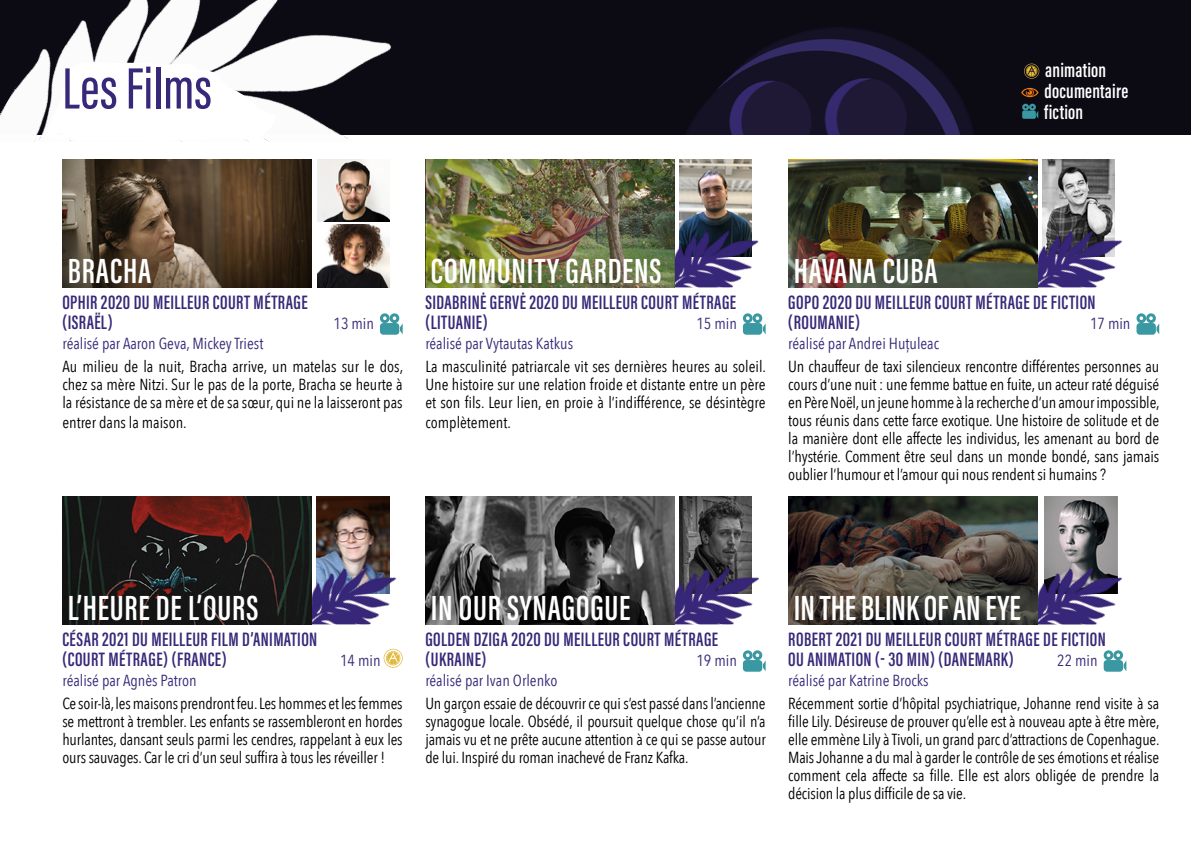
<style>
.page{position:relative;width:1191px;height:851px;background:#fff}
.page>*{position:absolute;margin:0;border:0;box-sizing:border-box;transform-origin:0 0}
.t1{font:500 60px "Acumin Pro Extra Cond";color:#382879}
.t2{font:600 36px "Acumin Pro Extra Cond";letter-spacing:.02em;color:#fff}
.t3{font:600 36px "Acumin Pro Extra Cond";color:#fff}
.t4{font:600 20.4px/20.8px "Acumin Pro Extra Cond";letter-spacing:.01em;color:#fff}
.t5{font:600 20px/20px "Acumin Pro Extra Cond";letter-spacing:.02em;color:#382878}
.t6{font:16px/18px "Avenir Next Condensed";letter-spacing:-.01em;color:#000;text-align:justify}
.t7{font:16px "Avenir Next Condensed";color:#382878}
</style>
<div class="page">
<img style="left:317px;top:159px;width:73px;height:63px">
<img style="left:317px;top:225px;width:73px;height:62px">
<img style="left:62px;top:159px;width:250px;height:128px">
<div style="left:380px;top:323px;width:19px;height:11px;background:#3998a1;border-radius:3px"></div>
<div style="left:380px;top:313px;width:9px;height:10px;border:3px solid #3998a1;border-radius:50%"></div>
<div style="left:389px;top:313px;width:10px;height:10px;border:3px solid #3998a1;border-radius:50%"></div>
<svg style="left:400px;top:323px;width:3px;height:11px"></svg>
<img style="left:679px;top:159px;width:73px;height:66px">
<img style="left:674px;top:225px;width:85px;height:62px">
<img style="left:425px;top:159px;width:249px;height:128px">
<div style="left:743px;top:323px;width:19px;height:11px;background:#3998a1;border-radius:3px"></div>
<div style="left:743px;top:313px;width:9px;height:10px;border:3px solid #3998a1;border-radius:50%"></div>
<div style="left:752px;top:313px;width:10px;height:10px;border:3px solid #3998a1;border-radius:50%"></div>
<svg style="left:763px;top:324px;width:2px;height:10px"></svg>
<img style="left:1042px;top:159px;width:73px;height:66px">
<img style="left:1037px;top:225px;width:85px;height:62px">
<img style="left:788px;top:159px;width:249px;height:128px">
<div style="left:1136px;top:323px;width:19px;height:11px;background:#3998a1;border-radius:3px"></div>
<div style="left:1136px;top:313px;width:10px;height:10px;border:3px solid #3998a1;border-radius:50%"></div>
<div style="left:1146px;top:313px;width:9px;height:10px;border:3px solid #3998a1;border-radius:50%"></div>
<svg style="left:1156px;top:324px;width:3px;height:10px"></svg>
<img style="left:316px;top:496px;width:73px;height:66px">
<img style="left:312px;top:562px;width:84px;height:62px">
<img style="left:62px;top:496px;width:250px;height:128px">
<svg style="left:384px;top:648px;width:19px;height:19px"></svg>
<img style="left:1044px;top:496px;width:74px;height:66px">
<img style="left:1037px;top:562px;width:85px;height:62px">
<img style="left:788px;top:496px;width:249px;height:128px">
<div style="left:1103px;top:660px;width:20px;height:11px;background:#3998a1;border-radius:3px"></div>
<div style="left:1103px;top:650px;width:10px;height:10px;border:3px solid #3998a1;border-radius:50%"></div>
<div style="left:1113px;top:650px;width:10px;height:10px;border:3px solid #3998a1;border-radius:50%"></div>
<svg style="left:1123px;top:661px;width:3px;height:10px"></svg>
<img style="left:679px;top:496px;width:73px;height:66px">
<img style="left:674px;top:562px;width:85px;height:62px">
<img style="left:425px;top:496px;width:249px;height:128px">
<div style="left:743px;top:660px;width:19px;height:11px;background:#3998a1;border-radius:3px"></div>
<div style="left:743px;top:650px;width:9px;height:10px;border:3px solid #3998a1;border-radius:50%"></div>
<div style="left:752px;top:650px;width:10px;height:10px;border:3px solid #3998a1;border-radius:50%"></div>
<svg style="left:763px;top:661px;width:2px;height:10px"></svg>
<div style="left:0;top:0;width:1191px;height:134px;background:#0c0b14"></div>
<img style="left:686px;top:27px;width:288px;height:107px">
<img style="left:0;top:0;width:417px;height:142px">
<div style="left:45px;top:62px;width:235px;height:80px;background:#fff"></div>
<svg style="left:1024px;top:64px;width:15px;height:15px"></svg>
<svg style="left:1021px;top:88px;width:17px;height:9px"></svg>
<div style="left:1022px;top:110px;width:14px;height:9px;background:#3998a1;border-radius:2px"></div>
<div style="left:1022px;top:104px;width:7px;height:7px;border:2px solid #3998a1;border-radius:50%"></div>
<div style="left:1029px;top:104px;width:7px;height:7px;border:2px solid #3998a1;border-radius:50%"></div>
<h1 class="t1" style="left:62px;top:52px;width:151px">Les Films</h1>
<p class="t4" style="left:1044px;top:60px;width:86px">animation documentaire fiction</p>
<h2 class="t2" style="left:68px;top:249px;width:85px">BRACHA</h2>
<p class="t5" style="left:62px;top:292px;width:247px">OPHIR 2020 DU MEILLEUR COURT MÉTRAGE (ISRAËL)</p>
<p class="t7" style="left:333px;top:309px;width:42px">13 min</p>
<p class="t7" style="left:62px;top:329px;width:202px">réalisé par Aaron Geva, Mickey Triest</p>
<p class="t6" style="left:62px;top:357px;width:342px">Au milieu de la nuit, Bracha arrive, un matelas sur le dos, chez sa mère Nitzi. Sur le pas de la porte, Bracha se heurte à la résistance de sa mère et de sa sœur, qui ne la laisseront pas</p>
<p class="t6" style="left:62px;top:413px;width:126px">entrer dans la maison.</p>
<h2 class="t2" style="left:431px;top:249px;width:232px">COMMUNITY GARDENS</h2>
<p class="t5" style="left:425px;top:292px;width:312px">SIDABRINĖ GERVĖ 2020 DU MEILLEUR COURT MÉTRAGE (LITUANIE)</p>
<p class="t7" style="left:696px;top:309px;width:42px">15 min</p>
<p class="t7" style="left:425px;top:329px;width:149px">réalisé par Vytautas Katkus</p>
<p class="t6" style="left:425px;top:357px;width:342px">La masculinité patriarcale vit ses dernières heures au soleil.<br>Une histoire sur une relation froide et distante entre un père et son fils. Leur lien, en proie à l’indifférence, se désintègre</p>
<p class="t6" style="left:425px;top:413px;width:87px">complètement.</p>
<h2 class="t2" style="left:794px;top:249px;width:145px">HAVANA CUBA</h2>
<p class="t5" style="left:788px;top:292px;width:309px">GOPO 2020 DU MEILLEUR COURT MÉTRAGE DE FICTION (ROUMANIE)</p>
<p class="t7" style="left:1090px;top:309px;width:42px">17 min</p>
<p class="t7" style="left:788px;top:329px;width:152px">réalisé par Andrei Huțuleac</p>
<p class="t6" style="left:788px;top:357px;width:373px">Un chauffeur de taxi silencieux rencontre différentes personnes au cours d’une nuit : une femme battue en fuite, un acteur raté déguisé en Père Noël, un jeune homme à la recherche d’un amour impossible, tous réunis dans cette farce exotique. Une histoire de solitude et de la manière dont elle affecte les individus, les amenant au bord de l’hystérie. Comment être seul dans un monde bondé, sans jamais oublier l’humour et l’amour qui nous rendent si humains ?</p>
<h2 class="t2" style="left:68px;top:586px;width:192px">L’HEURE DE L’OURS</h2>
<p class="t5" style="left:62px;top:628px;width:256px">CÉSAR 2021 DU MEILLEUR FILM D’ANIMATION (COURT MÉTRAGE) (FRANCE)</p>
<p class="t7" style="left:340px;top:646px;width:42px">14 min</p>
<p class="t7" style="left:62px;top:666px;width:136px">réalisé par Agnès Patron</p>
<p class="t6" style="left:62px;top:694px;width:342px">Ce soir-là, les maisons prendront feu. Les hommes et les femmes se mettront à trembler. Les enfants se rassembleront en hordes hurlantes, dansant seuls parmi les cendres, rappelant à eux les ours sauvages. Car le cri d’un seul suffira à tous les réveiller !</p>
<h2 class="t2" style="left:431px;top:586px;width:201px">IN OUR SYNAGOGUE</h2>
<p class="t5" style="left:425px;top:628px;width:294px">GOLDEN DZIGA 2020 DU MEILLEUR COURT MÉTRAGE (UKRAINE)</p>
<p class="t7" style="left:696px;top:646px;width:42px">19 min</p>
<p class="t7" style="left:425px;top:666px;width:134px">réalisé par Ivan Orlenko</p>
<p class="t6" style="left:425px;top:694px;width:342px">Un garçon essaie de découvrir ce qui s’est passé dans l’ancienne synagogue locale. Obsédé, il poursuit quelque chose qu’il n’a jamais vu et ne prête aucune attention à ce qui se passe autour de lui. Inspiré du roman inachevé de Franz Kafka.</p>
<h2 class="t3" style="left:794px;top:586px;width:228px">IN THE BLINK OF AN EYE</h2>
<p class="t5" style="left:788px;top:628px;width:319px">ROBERT 2021 DU MEILLEUR COURT MÉTRAGE DE FICTION<br>OU ANIMATION (- 30 MIN) (DANEMARK)</p>
<p class="t7" style="left:1057px;top:646px;width:42px">22 min</p>
<p class="t7" style="left:788px;top:666px;width:142px">réalisé par Katrine Brocks</p>
<p class="t6" style="left:788px;top:694px;width:373px">Récemment sortie d’hôpital psychiatrique, Johanne rend visite à sa fille Lily. Désireuse de prouver qu’elle est à nouveau apte à être mère, elle emmène Lily à Tivoli, un grand parc d’attractions de Copenhague.<br>Mais Johanne a du mal à garder le contrôle de ses émotions et réalise comment cela affecte sa fille. Elle est alors obligée de prendre la décision la plus difficile de sa vie.</p>
</div>
